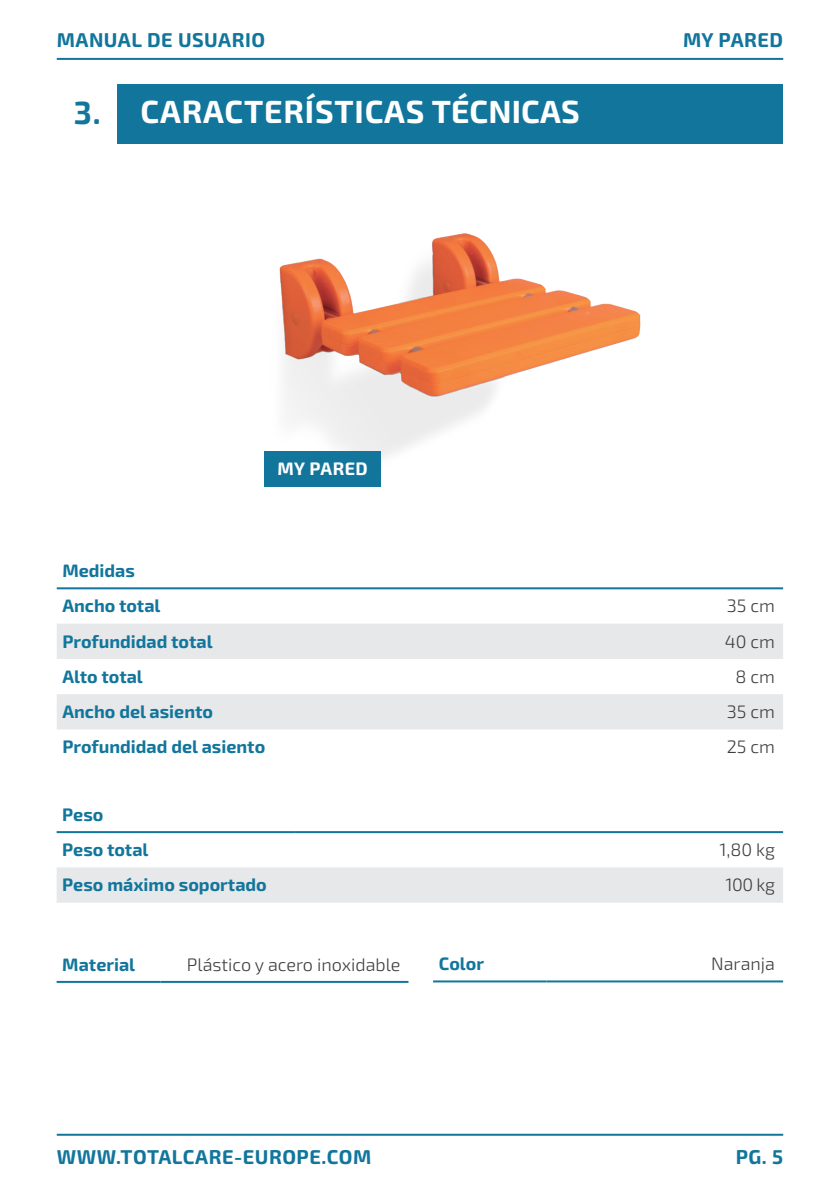
<style>
.page{position:relative;width:840px;height:1191px;background:#fff}
.page>*{position:absolute;margin:0;border:0;box-sizing:border-box;transform-origin:0 0}
._00-Titulo___Tripa{font:700 32px "Exo 2";letter-spacing:.025em;color:#fff}
.t1{font:700 32px "Exo 2";color:#12769c}
.t2{font:700 20px "Exo 2";letter-spacing:.025em;color:#12769c}
._00-titulo-tabla{font:700 18px "Exo 2";color:#12769c}
.txt-derecha{font:300 18px "Exo 2";color:#3e3e3f}
.t3{font:700 18px "Exo 2";letter-spacing:.025em;color:#fff}
</style>
<div class="page">
<hr style="left:57px;top:58px;width:725px;height:2px;background:#12769c">
<hr style="left:57px;top:1133px;width:725px;height:2px;background:#12769c">
<img style="left:89px;top:57px;width:687px;height:533px">
<div style="left:264px;top:451px;width:116px;height:35px;background:#12769c"></div>
<svg style="left:57px;top:624px;width:725px;height:105px;fill:#e7e8ea"></svg>
<hr style="left:57px;top:587px;width:363px;height:2px;background:#12769c">
<hr style="left:420px;top:587px;width:362px;height:2px;background:#12769c">
<div style="left:57px;top:867px;width:725px;height:35px;background:#e7e8ea"></div>
<hr style="left:57px;top:831px;width:239px;height:2px;background:#12769c">
<hr style="left:296px;top:831px;width:486px;height:2px;background:#12769c">
<hr style="left:57px;top:981px;width:104px;height:2px;background:#12769c">
<hr style="left:161px;top:981px;width:247px;height:2px;background:#12769c">
<hr style="left:433px;top:980px;width:113px;height:2px;background:#12769c">
<hr style="left:546px;top:980px;width:236px;height:2px;background:#12769c">
<p class="t2" style="left:57px;top:28px;width:210px">MANUAL DE USUARIO</p>
<p class="t2" style="left:682px;top:28px;width:102px">MY PARED</p>
<p class="t1" style="left:74px;top:94px;width:28px">3.</p>
<p class="_00-Titulo___Tripa" style="left:140px;top:93px;width:440px">CARACTERÍSTICAS TÉCNICAS</p>
<p class="t3" style="left:277px;top:458px;width:92px">MY PARED</p>
<p class="_00-titulo-tabla" style="left:62px;top:560px;width:74px">Medidas</p>
<p class="_00-titulo-tabla" style="left:62px;top:595px;width:99px">Ancho total</p>
<p class="txt-derecha" style="left:726px;top:595px;width:50px">35 cm</p>
<p class="_00-titulo-tabla" style="left:62px;top:630px;width:152px">Profundidad total</p>
<p class="txt-derecha" style="left:724px;top:631px;width:52px">40 cm</p>
<p class="_00-titulo-tabla" style="left:62px;top:666px;width:82px">Alto total</p>
<p class="txt-derecha" style="left:735px;top:666px;width:41px">8 cm</p>
<p class="_00-titulo-tabla" style="left:62px;top:701px;width:152px">Ancho del asiento</p>
<p class="txt-derecha" style="left:726px;top:701px;width:50px">35 cm</p>
<p class="_00-titulo-tabla" style="left:62px;top:736px;width:204px">Profundidad del asiento</p>
<p class="txt-derecha" style="left:726px;top:736px;width:50px">25 cm</p>
<p class="_00-titulo-tabla" style="left:62px;top:803px;width:43px">Peso</p>
<p class="_00-titulo-tabla" style="left:62px;top:839px;width:88px">Peso total</p>
<p class="txt-derecha" style="left:719px;top:839px;width:57px">1,80 kg</p>
<p class="_00-titulo-tabla" style="left:62px;top:874px;width:206px">Peso máximo soportado</p>
<p class="txt-derecha" style="left:725px;top:874px;width:51px">100 kg</p>
<p class="_00-titulo-tabla" style="left:62px;top:953px;width:74px">Material</p>
<p class="txt-derecha" style="left:187px;top:953px;width:215px">Plástico y acero inoxidable</p>
<p class="_00-titulo-tabla" style="left:438px;top:953px;width:47px">Color</p>
<p class="txt-derecha" style="left:710px;top:953px;width:65px">Naranja</p>
<p class="t2" style="left:57px;top:1145px;width:316px">WWW.TOTALCARE-EUROPE.COM</p>
<p class="t2" style="left:735px;top:1145px;width:49px">PG. 5</p>
</div>
